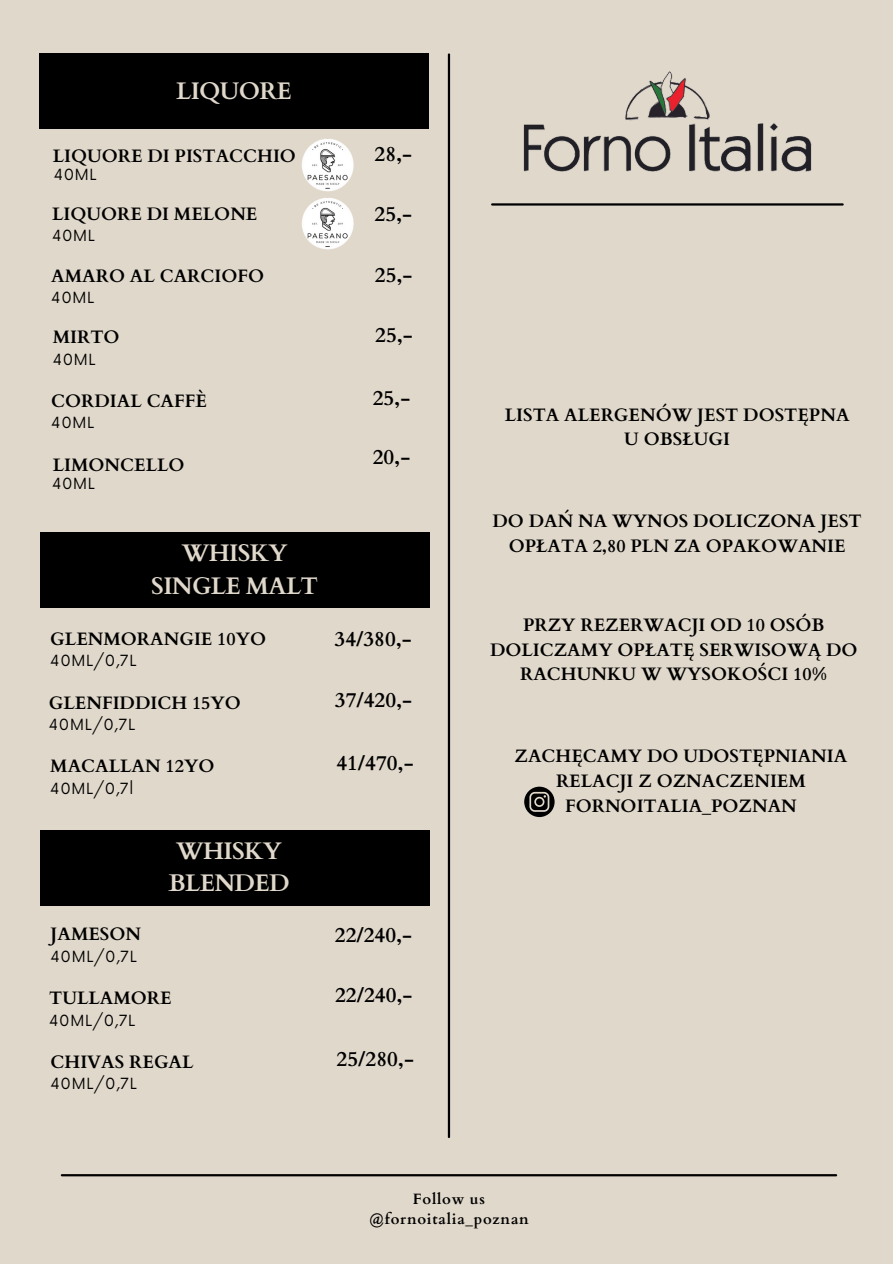
<style>
.page{position:relative;width:893px;height:1264px;background:#fff}
.page>*{position:absolute;margin:0;border:0;box-sizing:border-box;transform-origin:0 0}
.t1{font:700 24px/32.7px "Cardo";letter-spacing:-.03em;color:#e0d8cb;text-align:center}
.t2{font:700 21px "Cardo";color:#000}
.t3{font:700 18px/24.8px "Cardo";color:#000;text-align:center}
.t4{font:15px "Now";letter-spacing:.05em;color:#000}
.t5{font:700 15px/20.2px "Cardo";letter-spacing:.05em;color:#000;text-align:center}
</style>
<div class="page">
<div style="left:0;top:0;width:892px;height:1263px;background:#e0d8cb"></div>
<hr style="left:448px;top:54px;width:2px;height:1082px;background:#000">
<hr style="left:62px;top:1174px;width:774px;height:2px;background:#000">
<div style="left:39px;top:53px;width:389px;height:76px;background:#000"></div>
<img style="left:302px;top:139px;width:52px;height:53px">
<img style="left:302px;top:197px;width:52px;height:53px">
<div style="left:40px;top:532px;width:389px;height:76px;background:#000"></div>
<div style="left:40px;top:829px;width:389px;height:76px;background:#000"></div>
<img style="left:428px;top:53px;width:416px;height:161px">
<hr style="left:492px;top:203px;width:350px;height:2px;background:#000">
<svg style="left:524px;top:786px;width:30px;height:31px"></svg>
<h1 class="t1" style="left:176px;top:75px;width:117px">LIQUORE</h1>
<p class="t3" style="left:53px;top:144px;width:245px">LIQUORE DI PISTACCHIO</p>
<h2 class="t4" style="left:54px;top:166px;width:44px">40ML</h2>
<h2 class="t3" style="left:52px;top:201px;width:207px">LIQUORE DI MELONE</h2>
<h3 class="t4" style="left:52px;top:227px;width:44px">40ML</h3>
<h3 class="t3" style="left:51px;top:264px;width:214px">AMARO AL CARCIOFO</h3>
<h4 class="t4" style="left:51px;top:289px;width:44px">40ML</h4>
<h2 class="t3" style="left:53px;top:325px;width:68px">MIRTO</h2>
<h3 class="t4" style="left:53px;top:351px;width:44px">40ML</h3>
<h2 class="t3" style="left:51px;top:389px;width:157px">CORDIAL CAFFÈ</h2>
<h3 class="t4" style="left:51px;top:414px;width:44px">40ML</h3>
<h2 class="t3" style="left:53px;top:452px;width:133px">LIMONCELLO</h2>
<h3 class="t4" style="left:52px;top:475px;width:44px">40ML</h3>
<h4 class="t2" style="left:374px;top:141px;width:39px">28,-</h4>
<p class="t2" style="left:374px;top:200px;width:39px">25,-</p>
<h4 class="t2" style="left:375px;top:261px;width:39px">25,-</h4>
<h3 class="t2" style="left:375px;top:321px;width:39px">25,-</h3>
<h4 class="t2" style="left:373px;top:384px;width:39px">25,-</h4>
<h4 class="t2" style="left:373px;top:443px;width:39px">20,-</h4>
<h3 class="t1" style="left:151px;top:537px;width:168px">WHISKY<br>SINGLE MALT</h3>
<h1 class="t3" style="left:50px;top:627px;width:217px">GLENMORANGIE 10YO</h1>
<h3 class="t4" style="left:50px;top:652px;width:88px">40ML/0,7L</h3>
<h2 class="t3" style="left:49px;top:690px;width:193px">GLENFIDDICH 15YO</h2>
<h3 class="t4" style="left:49px;top:716px;width:88px">40ML/0,7L</h3>
<h3 class="t3" style="left:50px;top:754px;width:166px">MACALLAN 12YO</h3>
<h4 class="t4" style="left:50px;top:780px;width:84px">40ML/0,7l</h4>
<p class="t1" style="left:168px;top:834px;width:123px">WHISKY<br>BLENDED</p>
<h2 class="t3" style="left:51px;top:922px;width:92px">JAMESON</h2>
<h3 class="t4" style="left:51px;top:948px;width:88px">40ML/0,7L</h3>
<p class="t3" style="left:49px;top:986px;width:124px">TULLAMORE</p>
<h1 class="t4" style="left:49px;top:1011px;width:88px">40ML/0,7L</h1>
<h4 class="t3" style="left:51px;top:1049px;width:144px">CHIVAS REGAL</h4>
<h2 class="t4" style="left:51px;top:1075px;width:88px">40ML/0,7L</h2>
<h4 class="t2" style="left:334px;top:625px;width:79px">34/380,-</h4>
<h2 class="t2" style="left:335px;top:686px;width:79px">37/420,-</h2>
<h3 class="t2" style="left:336px;top:749px;width:79px">41/470,-</h3>
<h2 class="t2" style="left:335px;top:921px;width:79px">22/240,-</h2>
<h3 class="t2" style="left:335px;top:981px;width:79px">22/240,-</h3>
<h3 class="t2" style="left:336px;top:1045px;width:79px">25/280,-</h3>
<h4 class="t3" style="left:504px;top:402px;width:346px">LISTA ALERGENÓW JEST DOSTĘPNA<br>U OBSŁUGI</h4>
<h2 class="t3" style="left:492px;top:509px;width:370px">DO DAŃ NA WYNOS DOLICZONA JEST<br>OPŁATA 2,80 PLN ZA OPAKOWANIE</h2>
<h3 class="t3" style="left:490px;top:612px;width:369px">PRZY REZERWACJI OD 10 OSÓB<br>DOLICZAMY OPŁATĘ SERWISOWĄ DO<br>RACHUNKU W WYSOKOŚCI 10%</h3>
<h4 class="t3" style="left:514px;top:744px;width:334px">ZACHĘCAMY DO UDOSTĘPNIANIA<br>RELACJI Z OZNACZENIEM<br>FORNOITALIA_POZNAN</h4>
<h4 class="t5" style="left:369px;top:1188px;width:161px">Follow us @fornoitalia_poznan</h4>
</div>
